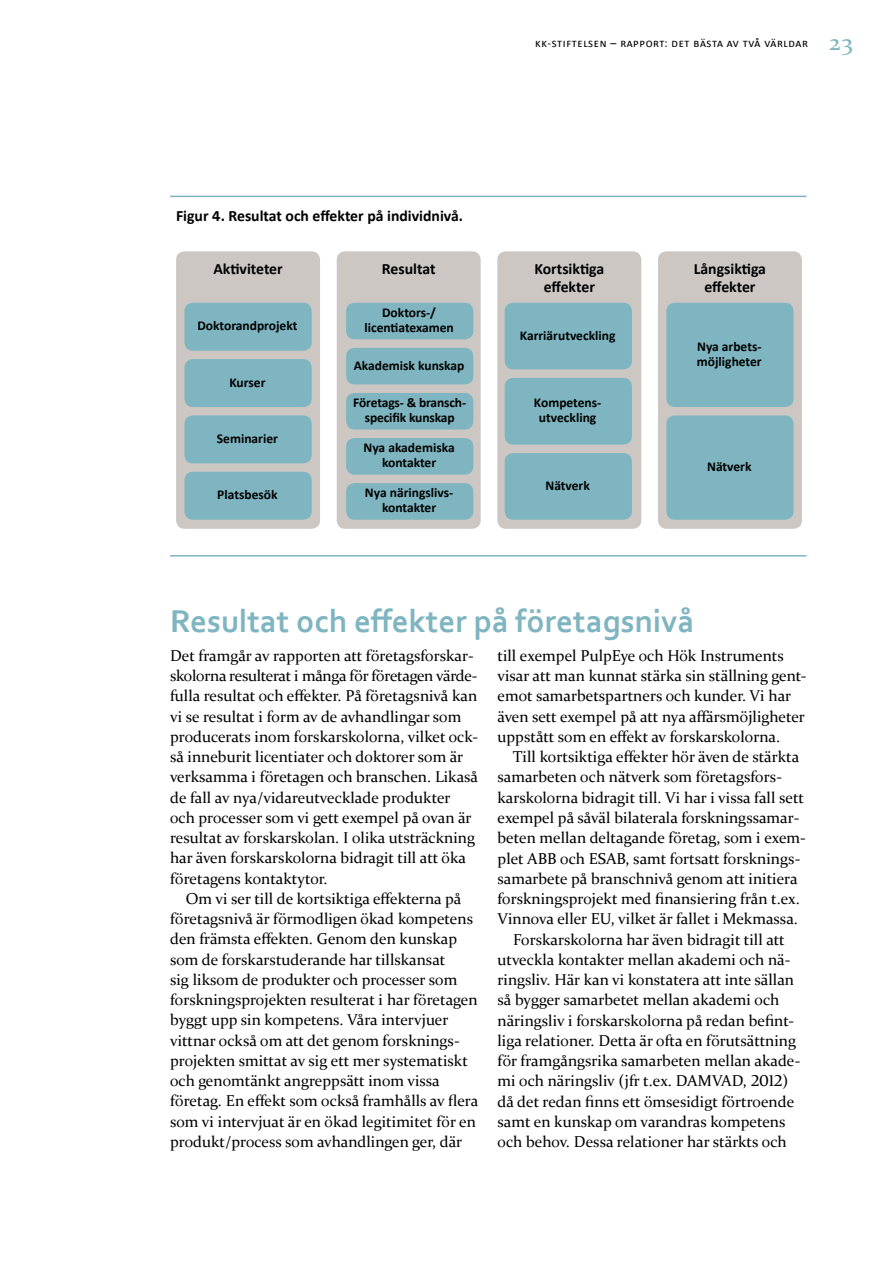
<style>
.page{position:relative;width:893px;height:1263px;background:#fff}
.page>*{position:absolute;margin:0;border:0;box-sizing:border-box;transform-origin:0 0}
.t1{font:700 33px "Corbel";color:#7eb5c0}
.t2{font:15.75px/20.2px "Constantia";color:#000}
.t3{font:700 15.75px/17.2px "Calibri";color:#000;text-align:center}
.t4{font:700 13.5px/15px "Calibri";color:#000;text-align:center}
.t5{font:12px "Calibri";letter-spacing:.05em;color:#000}
.s1{font-family:"Constantia";font-size:24px;color:#7eb5c0}
</style>
<div class="page">
<hr style="left:170px;top:196px;width:636px;height:1px;background:#7eb5c0">
<hr style="left:170px;top:555px;width:636px;height:1px;background:#7eb5c0">
<div style="left:176px;top:251px;width:144px;height:278px;background:#cdc7c4;border-radius:9px"></div>
<div style="left:184px;top:303px;width:128px;height:48px;background:#7eb5c0;border-radius:9px"></div>
<div style="left:184px;top:359px;width:128px;height:48px;background:#7eb5c0;border-radius:9px"></div>
<div style="left:184px;top:415px;width:128px;height:48px;background:#7eb5c0;border-radius:9px"></div>
<div style="left:184px;top:472px;width:128px;height:48px;background:#7eb5c0;border-radius:9px"></div>
<div style="left:337px;top:251px;width:144px;height:278px;background:#cdc7c4;border-radius:9px"></div>
<div style="left:497px;top:251px;width:144px;height:278px;background:#cdc7c4;border-radius:9px"></div>
<div style="left:658px;top:251px;width:144px;height:278px;background:#cdc7c4;border-radius:9px"></div>
<div style="left:346px;top:303px;width:127px;height:36px;background:#7eb5c0;border-radius:9px"></div>
<div style="left:346px;top:348px;width:127px;height:36px;background:#7eb5c0;border-radius:9px"></div>
<div style="left:346px;top:393px;width:127px;height:36px;background:#7eb5c0;border-radius:9px"></div>
<div style="left:346px;top:438px;width:127px;height:37px;background:#7eb5c0;border-radius:9px"></div>
<div style="left:346px;top:483px;width:127px;height:37px;background:#7eb5c0;border-radius:9px"></div>
<div style="left:505px;top:303px;width:127px;height:66px;background:#7eb5c0;border-radius:9px"></div>
<div style="left:505px;top:453px;width:127px;height:67px;background:#7eb5c0;border-radius:9px"></div>
<div style="left:505px;top:378px;width:127px;height:67px;background:#7eb5c0;border-radius:9px"></div>
<div style="left:666px;top:303px;width:128px;height:104px;background:#7eb5c0;border-radius:9px"></div>
<div style="left:666px;top:415px;width:128px;height:105px;background:#7eb5c0;border-radius:9px"></div>
<p class="t5" style="left:535px;top:36px;width:319px">kk-stiftelsen – rapport: det bästa av två världar <span class="s1">23</span></p>
<p class="t3" style="left:176px;top:207px;width:289px">Figur 4. Resultat och effekter på individnivå.</p>
<p class="t3" style="left:213px;top:261px;width:71px">Aktiviteter</p>
<p class="t3" style="left:382px;top:261px;width:55px">Resultat</p>
<p class="t3" style="left:534px;top:261px;width:71px">Kortsiktiga effekter</p>
<p class="t3" style="left:694px;top:261px;width:74px">Långsiktiga effekter</p>
<p class="t4" style="left:364px;top:305px;width:91px">Doktors-/ licentiatexamen</p>
<p class="t4" style="left:354px;top:358px;width:112px">Akademisk kunskap</p>
<p class="t4" style="left:197px;top:318px;width:102px">Doktorandprojekt</p>
<p class="t4" style="left:520px;top:328px;width:97px">Karriärutveckling</p>
<p class="t4" style="left:697px;top:339px;width:66px;text-align:left">Nya arbets&shy;möjligheter</p>
<p class="t4" style="left:229px;top:375px;width:38px">Kurser</p>
<p class="t4" style="left:217px;top:431px;width:63px">Seminarier</p>
<p class="t4" style="left:217px;top:487px;width:62px">Platsbesök</p>
<p class="t4" style="left:353px;top:395px;width:114px">Företags- &amp; bransch&shy;specifik kunskap</p>
<p class="t4" style="left:364px;top:440px;width:93px">Nya akademiska kontakter</p>
<p class="t4" style="left:365px;top:485px;width:90px">Nya näringslivs&shy;kontakter</p>
<p class="t4" style="left:534px;top:395px;width:69px">Kompetens&shy;utveckling</p>
<p class="t4" style="left:545px;top:478px;width:46px">Nätverk</p>
<p class="t4" style="left:707px;top:459px;width:46px">Nätverk</p>
<h1 class="t1" style="left:170px;top:600px;width:526px">Resultat och effekter på företagsnivå</h1>
<p class="t2" style="left:170px;top:645px;width:310px">Det framgår av rapporten att företagsforskar&shy;skolorna resulterat i många för företagen värde&shy;fulla resultat och effekter. På företagsnivå kan vi se resultat i form av de avhandlingar som producerats inom forskarskolorna, vilket ock&shy;så inneburit licentiater och doktorer som är verksamma i företagen och branschen. Likaså de fall av nya/vidareutvecklade produkter och processer som vi gett exempel på ovan är resultat av forskarskolan. I olika utsträckning har även forskarskolorna bidragit till att öka företagens kontaktytor.</p>
<p class="t2" style="left:170px;top:888px;width:310px;text-indent:16px">Om vi ser till de kortsiktiga effekterna på företagsnivå är förmodligen ökad kompetens den främsta effekten. Genom den kunskap som de forskarstuderande har tillskansat<br>sig liksom de produkter och processer som forskningsprojekten resulterat i har företagen byggt upp sin kompetens. Våra intervjuer vittnar också om att det genom forsknings&shy;projekten smittat av sig ett mer systematiskt och genomtänkt angreppsätt inom vissa företag. En effekt som också framhålls av flera som vi intervjuat är en ökad legitimitet för en produkt/process som avhandlingen ger, där</p>
<p class="t2" style="left:497px;top:645px;width:311px">till exempel PulpEye och Hök Instruments visar att man kunnat stärka sin ställning gent&shy;emot samarbetspartners och kunder. Vi har även sett exempel på att nya affärsmöjligheter uppstått som en effekt av forskarskolorna.</p>
<p class="t2" style="left:513px;top:746px;width:288px">Till kortsiktiga effekter hör även de stärkta</p>
<p class="t2" style="left:497px;top:766px;width:286px">samarbeten och nätverk som företagsfors-</p>
<p class="t2" style="left:497px;top:786px;width:308px">karskolorna bidragit till. Vi har i vissa fall sett</p>
<p class="t2" style="left:497px;top:807px;width:303px">exempel på såväl bilaterala forskningssamar-</p>
<p class="t2" style="left:497px;top:827px;width:310px">beten mellan deltagande företag, som i exem-</p>
<p class="t2" style="left:497px;top:847px;width:304px">plet ABB och ESAB, samt fortsatt forsknings-</p>
<p class="t2" style="left:497px;top:867px;width:302px">samarbete på branschnivå genom att initiera</p>
<p class="t2" style="left:497px;top:888px;width:304px">forskningsprojekt med finansiering från t.ex.</p>
<p class="t2" style="left:497px;top:908px;width:302px">Vinnova eller EU, vilket är fallet i Mekmassa.</p>
<p class="t2" style="left:513px;top:928px;width:273px">Forskarskolorna har även bidragit till att</p>
<p class="t2" style="left:497px;top:948px;width:294px">utveckla kontakter mellan akademi och nä-</p>
<p class="t2" style="left:497px;top:969px;width:298px">ringsliv. Här kan vi konstatera att inte sällan</p>
<p class="t2" style="left:497px;top:989px;width:283px">så bygger samarbetet mellan akademi och</p>
<p class="t2" style="left:497px;top:1009px;width:298px">näringsliv i forskarskolorna på redan befint-</p>
<p class="t2" style="left:497px;top:1030px;width:300px">liga relationer. Detta är ofta en förutsättning</p>
<p class="t2" style="left:497px;top:1050px;width:304px">för framgångsrika samarbeten mellan akade-</p>
<p class="t2" style="left:497px;top:1070px;width:292px">mi och näringsliv (jfr t.ex. DAMVAD, 2012)</p>
<p class="t2" style="left:497px;top:1090px;width:298px">då det redan finns ett ömsesidigt förtroende</p>
<p class="t2" style="left:497px;top:1111px;width:289px">samt en kunskap om varandras kompetens</p>
<p class="t2" style="left:497px;top:1131px;width:291px">och behov. Dessa relationer har stärkts och</p>
</div>
